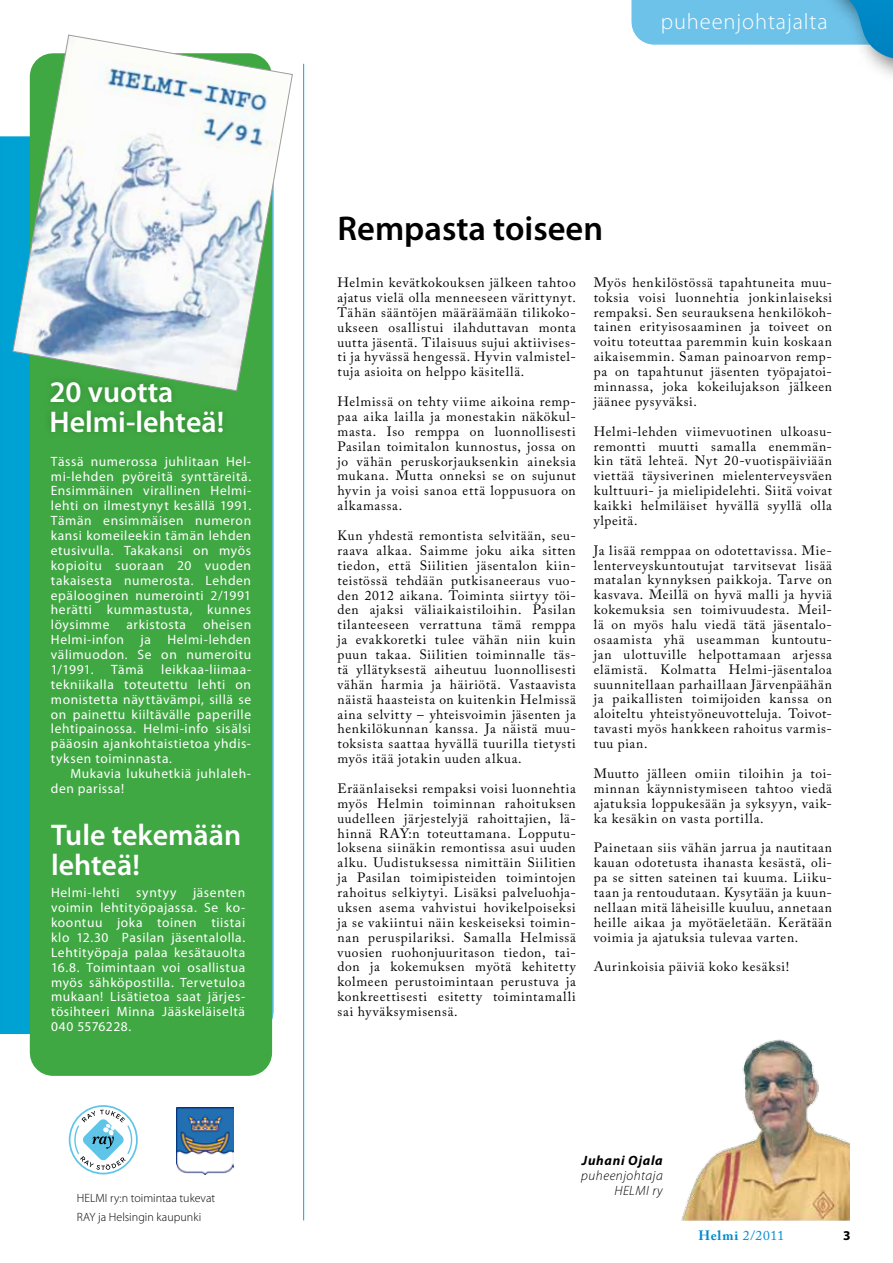
<style>
.page{position:relative;width:893px;height:1263px;background:#fff}
.page>*{position:absolute;margin:0;border:0;box-sizing:border-box;transform-origin:0 0}
.t1{font:600 34.5px "Myriad Pro";color:#000}
.t2{font:600 30px/30px "Myriad Pro";color:#fff}
.t3{font:300 22.5px "Myriad Pro";letter-spacing:.04em;color:#fff}
.t4{font:13.5px/14.9px "Adobe Caslon Pro";letter-spacing:.055em;color:#000;text-align:justify}
.t5{font:13.5px/14.9px "Myriad Pro";letter-spacing:.04em;color:#fff;text-align:justify}
.t6{font:italic 300 13.5px/14.9px "Myriad Pro";letter-spacing:.04em;color:#000;text-align:right}
.t7{font:italic 700 13.5px "Myriad Pro";letter-spacing:.05em;color:#000}
.t8{font:13.5px "Adobe Caslon Pro";color:#008bcc}
.t9{font:700 13.5px "Myriad Pro";color:#000}
.t10{font:300 12px/18.6px "Myriad Pro";letter-spacing:.005em;color:#000}
.s1{font-weight:700}
</style>
<div class="page">
<svg style="left:631px;top:0;width:262px;height:76px"></svg>
<svg style="left:0;top:136px;width:274px;height:898px;background:#06a3d2"></svg>
<svg style="left:67px;top:1103px;width:73px;height:73px"></svg>
<svg style="left:69px;top:1105px;width:69px;height:69px"></svg>
<svg style="left:70px;top:1107px;width:66px;height:66px"></svg>
<svg style="left:74px;top:1110px;width:58px;height:60px"></svg>
<img style="left:176px;top:1108px;width:58px;height:67px">
<div style="left:53px;top:76px;width:196px;height:977px;background:#40a843"></div>
<div style="left:30px;top:53px;width:242px;height:1023px;border:46px solid #40a843"></div>
<img style="left:681px;top:1039px;width:168px;height:181px">
<hr style="left:303px;top:64px;width:1px;height:1156px;background:#00aad2">
<svg style="left:12px;top:34px;width:281px;height:358px"></svg>
<div style="left:42px;top:374px;width:188px;height:65px;background:#3da240"></div>
<h2 class="t2" style="left:50px;top:376px;width:176px">20 vuotta<br>Helmi-lehteä!</h2>
<p class="t5" style="left:51px;top:453px;width:202px">Tässä numerossa juhlitaan Hel&shy;mi-lehden pyöreitä synttäreitä.<br>Ensimmäinen virallinen Helmi&shy;lehti on ilmestynyt kesällä 1991.<br>Tämän ensimmäisen numeron kansi komeileekin tämän lehden etusivulla. Takakansi on myös kopioitu suoraan 20 vuoden takaisesta numerosta. Lehden epälooginen numerointi 2/1991 herätti kummastusta, kunnes löysimme</p>
<p class="t5" style="left:51px;top:617px;width:202px;text-indent:152px">oheisen Helmi-infon ja Helmi-lehden välimuodon. Se on numeroitu 1/1991.</p>
<p class="t5" style="left:127px;top:617px;width:61px">arkistosta</p>
<p class="t5" style="left:51px;top:662px;width:202px;text-indent:110px">leikkaa-liimaa&shy;tekniikalla toteutettu lehti on monistetta näyttävämpi, sillä se on painettu kiiltävälle paperille lehtipainossa. Helmi-info sisälsi pääosin ajankohtaistietoa yhdis&shy;tyksen toiminnasta.</p>
<p class="t5" style="left:51px;top:766px;width:202px;text-indent:20px">Mukavia lukuhetkiä juhlaleh&shy;den parissa!</p>
<p class="t5" style="left:111px;top:662px;width:34px">Tämä</p>
<h2 class="t2" style="left:51px;top:819px;width:192px">Tule tekemään lehteä!</h2>
<p class="t5" style="left:51px;top:885px;width:196px">Helmi-lehti syntyy jäsenten voimin lehtityöpajassa. Se ko&shy;koontuu joka toinen tiistai klo 12.30 Pasilan jäsentalolla.<br>Lehtityöpaja palaa kesätauolta 16.8. Toimintaan voi osallistua myös sähköpostilla. Tervetuloa mukaan! Lisätietoa saat järjes&shy;tösihteeri Minna Jääskeläiseltä 040 5576228.</p>
<p class="t10" style="left:77px;top:1189px;width:140px">HELMI ry:n toimintaa tukevat<br>RAY ja Helsingin kaupunki</p>
<h3 class="t3" style="left:661px;top:9px;width:168px">puheenjohtajalta</h3>
<h1 class="t1" style="left:337px;top:206px;width:267px">Rempasta toiseen</h1>
<p class="t4" style="left:338px;top:275px;width:240px">Helmin kevätkokouksen jälkeen tahtoo ajatus vielä olla menneeseen värittynyt.<br>Tähän sääntöjen määräämään tilikoko&shy;ukseen osallistui ilahduttavan monta uutta jäsentä. Tilaisuus sujui aktiivises&shy;ti ja hyvässä hengessä. Hyvin valmistel&shy;tuja asioita on helppo käsitellä.</p>
<p class="t4" style="left:338px;top:394px;width:240px">Helmissä on tehty viime aikoina remp&shy;paa aika lailla ja monestakin näkökul&shy;masta. Iso remppa on luonnollisesti Pasilan toimitalon kunnostus, jossa on jo vähän peruskorjauksenkin aineksia mukana. Mutta onneksi se on sujunut hyvin ja voisi sanoa että loppusuora on alkamassa.</p>
<p class="t4" style="left:338px;top:528px;width:240px">Kun yhdestä remontista selvitään, seu&shy;raava alkaa. Saimme joku aika sitten tiedon, että Siilitien jäsentalon kiin&shy;teistössä tehdään putkisaneeraus vuo&shy;den 2012 aikana. Toiminta siirtyy töi&shy;den ajaksi väliaikaistiloihin. Pasilan tilanteeseen verrattuna tämä remppa ja evakkoretki tulee vähän niin kuin puun takaa. Siilitien toiminnalle täs&shy;tä yllätyksestä aiheutuu luonnollisesti vähän harmia ja häiriötä. Vastaavista näistä haasteista on kuitenkin Helmissä aina selvitty – yhteisvoimin jäsenten ja henkilökunnan kanssa. Ja näistä muu&shy;toksista saattaa hyvällä tuurilla tietysti myös itää jotakin uuden alkua.</p>
<p class="t4" style="left:338px;top:781px;width:240px">Eräänlaiseksi rempaksi voisi luonnehtia myös Helmin toiminnan rahoituksen uudelleen järjestelyjä rahoittajien, lä&shy;hinnä RAY:n toteuttamana. Lopputu&shy;loksena siinäkin remontissa asui uuden alku. Uudistuksessa nimittäin Siilitien ja Pasilan toimipisteiden toimintojen rahoitus selkiytyi. Lisäksi palveluohja&shy;uksen asema vahvistui hovikelpoiseksi ja se vakiintui näin keskeiseksi toimin&shy;nan peruspilariksi. Samalla Helmissä vuosien ruohonjuuritason tiedon, tai&shy;don ja kokemuksen myötä kehitetty kolmeen perustoimintaan perustuva ja konkreettisesti esitetty toimintamalli sai hyväksymisensä.</p>
<p class="t4" style="left:594px;top:275px;width:240px">Myös henkilöstössä tapahtuneita muu&shy;toksia voisi luonnehtia jonkinlaiseksi rempaksi. Sen seurauksena henkilökoh&shy;tainen erityisosaaminen ja toiveet on voitu toteuttaa paremmin kuin koskaan aikaisemmin. Saman painoarvon remp&shy;pa on tapahtunut jäsenten työpajatoi&shy;minnassa, joka kokeilujakson jälkeen jäänee pysyväksi.</p>
<p class="t4" style="left:594px;top:423px;width:240px">Helmi-lehden viimevuotinen ulkoasu&shy;remontti muutti samalla enemmän&shy;kin tätä lehteä. Nyt 20-vuotispäiviään viettää täysiverinen mielenterveysväen kulttuuri- ja mielipidelehti. Siitä voivat kaikki helmiläiset hyvällä syyllä olla ylpeitä.</p>
<p class="t4" style="left:594px;top:543px;width:240px">Ja lisää remppaa on odotettavissa. Mie&shy;lenterveyskuntoutujat tarvitsevat lisää matalan kynnyksen paikkoja. Tarve on kasvava. Meillä on hyvä malli ja hyviä kokemuksia sen toimivuudesta. Meil&shy;lä on myös halu viedä tätä jäsentalo&shy;osaamista yhä useamman kuntoutu&shy;jan ulottuville helpottamaan arjessa elämistä. Kolmatta Helmi-jäsentaloa suunnitellaan parhaillaan Järvenpäähän ja paikallisten toimijoiden kanssa on aloiteltu yhteistyöneuvotteluja. Toivot&shy;tavasti myös hankkeen rahoitus varmis&shy;tuu pian.</p>
<p class="t4" style="left:594px;top:766px;width:240px">Muutto jälleen omiin tiloihin ja toi&shy;minnan käynnistymiseen tahtoo viedä ajatuksia loppukesään ja syksyyn, vaik&shy;ka kesäkin on vasta portilla.</p>
<p class="t4" style="left:594px;top:840px;width:240px">Painetaan siis vähän jarrua ja nautitaan kauan odotetusta ihanasta kesästä, oli&shy;pa se sitten sateinen tai kuuma. Liiku&shy;taan ja rentoudutaan. Kysytään ja kuun&shy;nellaan mitä läheisille kuuluu, annetaan heille aikaa ja myötäeletään. Kerätään voimia ja ajatuksia tulevaa varten.</p>
<p class="t4" style="left:594px;top:959px;width:197px">Aurinkoisia päiviä koko kesäksi!</p>
<p class="t7" style="left:582px;top:1152px;width:82px">Juhani Ojala</p>
<p class="t6" style="left:581px;top:1168px;width:83px">puheenjohtaja<br>HELMI ry</p>
<p class="t8" style="left:698px;top:1227px;width:87px"><span class="s1">Helmi</span> 2/2011</p>
<p class="t9" style="left:843px;top:1226px;width:9px">3</p>
</div>
